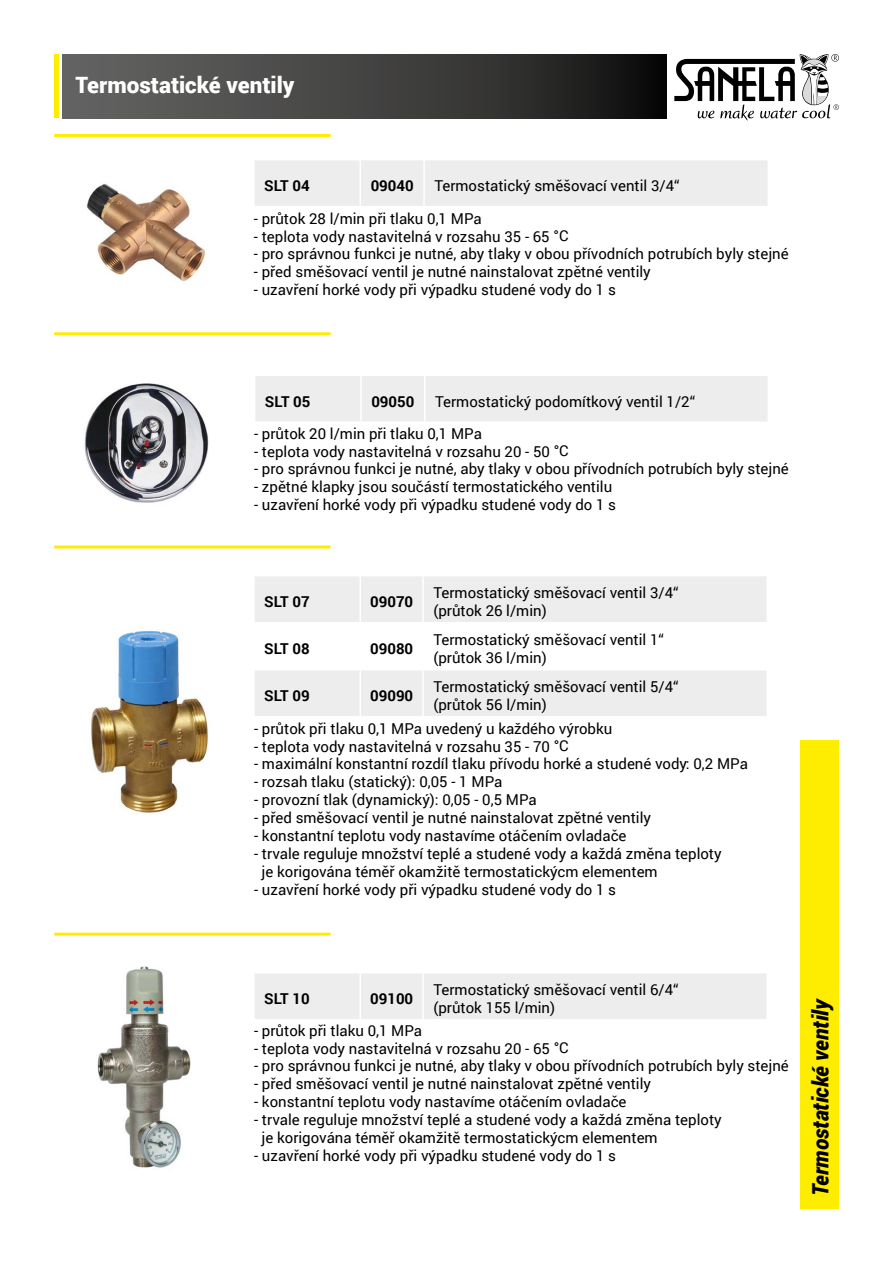
<style>
.page{position:relative;width:893px;height:1263px;background:#fff}
.page>*{position:absolute;margin:0;border:0;box-sizing:border-box;transform-origin:0 0}
.t1{font:900 22.5px "Roboto";color:#fff}
.t2{font:italic 900 22.5px "Roboto";letter-spacing:-.005em;color:#000;scale:.95 1}
.t3{font:15px/18px "Roboto";color:#000}
.t4{font:700 15px "Roboto";color:#000}
</style>
<div class="page">
<div style="left:255px;top:160px;width:513px;height:46px;background:#ededed"></div>
<hr style="left:360px;top:160px;width:1px;height:46px;background:#fff">
<hr style="left:423px;top:160px;width:2px;height:46px;background:#fff">
<div style="left:255px;top:376px;width:513px;height:45px;background:#ededed"></div>
<hr style="left:360px;top:376px;width:2px;height:45px;background:#fff">
<hr style="left:424px;top:376px;width:1px;height:45px;background:#fff">
<div style="left:255px;top:576px;width:512px;height:140px;background:#ededed"></div>
<svg style="left:255px;top:623px;width:512px;height:46px"></svg>
<hr style="left:360px;top:576px;width:1px;height:46px;background:#fff">
<hr style="left:422px;top:576px;width:2px;height:46px;background:#fff">
<hr style="left:253px;top:622px;width:107px;height:1px;background:#fff">
<hr style="left:360px;top:622px;width:63px;height:1px;background:#fff">
<hr style="left:360px;top:623px;width:1px;height:46px;background:#fff">
<hr style="left:423px;top:622px;width:345px;height:1px;background:#fff">
<hr style="left:422px;top:623px;width:2px;height:46px;background:#fff">
<hr style="left:253px;top:669px;width:107px;height:1px;background:#fff">
<hr style="left:360px;top:669px;width:63px;height:1px;background:#fff">
<hr style="left:360px;top:670px;width:1px;height:46px;background:#fff">
<hr style="left:423px;top:669px;width:345px;height:1px;background:#fff">
<hr style="left:422px;top:670px;width:2px;height:46px;background:#fff">
<hr style="left:54px;top:545px;width:277px;height:3px;background:#ffed00">
<hr style="left:54px;top:332px;width:277px;height:3px;background:#ffed00">
<div style="left:63px;top:54px;width:603px;height:64px;background:linear-gradient(to right,#6a6a69,#151515)"></div>
<hr style="left:54px;top:54px;width:4px;height:64px;background:#ffed00">
<div style="left:800px;top:740px;width:39px;height:469px;background:#ffed00"></div>
<hr style="left:54px;top:134px;width:277px;height:3px;background:#ffed00">
<img style="left:86px;top:184px;width:120px;height:98px">
<img style="left:84px;top:383px;width:125px;height:120px">
<img style="left:89px;top:629px;width:119px;height:184px">
<div style="left:255px;top:974px;width:512px;height:45px;background:#ededed"></div>
<hr style="left:360px;top:973px;width:1px;height:46px;background:#fff">
<hr style="left:422px;top:973px;width:2px;height:46px;background:#fff">
<img style="left:97px;top:966px;width:94px;height:202px">
<hr style="left:54px;top:933px;width:277px;height:3px;background:#ffed00">
<svg style="left:674px;top:54px;width:165px;height:67px"></svg>
<h1 class="t1" style="left:75px;top:69px;width:220px">Termostatické ventily</h1>
<p class="t4" style="left:264px;top:175px;width:47px">SLT 04</p>
<p class="t4" style="left:371px;top:175px;width:45px">09040</p>
<p class="t3" style="left:434px;top:176px;width:247px">Termostatický směšovací ventil 3/4“</p>
<p class="t3" style="left:254px;top:209px;width:229px">- průtok 28 l/min při tlaku 0,1 MPa</p>
<p class="t3" style="left:254px;top:227px;width:316px">- teplota vody nastavitelná v rozsahu 35 - 65 °C</p>
<p class="t3" style="left:254px;top:244px;width:536px">- pro správnou funkci je nutné, aby tlaky v obou přívodních potrubích byly stejné</p>
<p class="t3" style="left:254px;top:262px;width:398px">- před směšovací ventil je nutné nainstalovat zpětné ventily</p>
<p class="t3" style="left:254px;top:280px;width:363px">- uzavření horké vody při výpadku studené vody do 1 s</p>
<p class="t4" style="left:265px;top:391px;width:47px">SLT 05</p>
<p class="t4" style="left:371px;top:391px;width:45px">09050</p>
<p class="t3" style="left:435px;top:392px;width:262px">Termostatický podomítkový ventil 1/2“</p>
<p class="t3" style="left:254px;top:424px;width:229px">- průtok 20 l/min při tlaku 0,1 MPa</p>
<p class="t3" style="left:254px;top:442px;width:316px">- teplota vody nastavitelná v rozsahu 20 - 50 °C</p>
<p class="t3" style="left:254px;top:459px;width:536px">- pro správnou funkci je nutné, aby tlaky v obou přívodních potrubích byly stejné</p>
<p class="t3" style="left:254px;top:477px;width:360px">- zpětné klapky jsou součástí termostatického ventilu</p>
<p class="t3" style="left:254px;top:495px;width:363px">- uzavření horké vody při výpadku studené vody do 1 s</p>
<p class="t4" style="left:264px;top:591px;width:47px">SLT 07</p>
<p class="t4" style="left:370px;top:591px;width:45px">09070</p>
<p class="t3" style="left:433px;top:583px;width:247px">Termostatický směšovací ventil 3/4“ (průtok 26 l/min)</p>
<p class="t4" style="left:264px;top:638px;width:47px">SLT 08</p>
<p class="t4" style="left:370px;top:638px;width:45px">09080</p>
<p class="t3" style="left:433px;top:630px;width:232px">Termostatický směšovací ventil 1“ (průtok 36 l/min)</p>
<p class="t4" style="left:264px;top:685px;width:47px">SLT 09</p>
<p class="t4" style="left:370px;top:685px;width:45px">09090</p>
<p class="t3" style="left:433px;top:677px;width:247px">Termostatický směšovací ventil 5/4“ (průtok 56 l/min)</p>
<p class="t3" style="left:254px;top:719px;width:360px">- průtok při tlaku 0,1 MPa uvedený u každého výrobku</p>
<p class="t3" style="left:254px;top:737px;width:316px">- teplota vody nastavitelná v rozsahu 35 - 70 °C</p>
<p class="t3" style="left:254px;top:754px;width:495px">- maximální konstantní rozdíl tlaku přívodu horké a studené vody: 0,2 MPa</p>
<p class="t3" style="left:254px;top:772px;width:250px">- rozsah tlaku (statický): 0,05 - 1 MPa</p>
<p class="t3" style="left:254px;top:790px;width:284px">- provozní tlak (dynamický): 0,05 - 0,5 MPa</p>
<p class="t3" style="left:254px;top:808px;width:398px">- před směšovací ventil je nutné nainstalovat zpětné ventily</p>
<p class="t3" style="left:254px;top:826px;width:374px">- konstantní teplotu vody nastavíme otáčením ovladače</p>
<p class="t3" style="left:262px;top:844px;width:462px;text-indent:-7px">- trvale reguluje množství teplé a studené vody a každá změna teploty je korigována téměř okamžitě termostatickýcm elementem</p>
<p class="t3" style="left:254px;top:880px;width:363px">- uzavření horké vody při výpadku studené vody do 1 s</p>
<p class="t4" style="left:264px;top:988px;width:47px">SLT 10</p>
<p class="t4" style="left:370px;top:988px;width:45px">09100</p>
<p class="t3" style="left:433px;top:980px;width:247px">Termostatický směšovací ventil 6/4“ (průtok 155 l/min)</p>
<p class="t3" style="left:254px;top:1021px;width:170px">- průtok při tlaku 0,1 MPa</p>
<p class="t3" style="left:254px;top:1039px;width:316px">- teplota vody nastavitelná v rozsahu 20 - 65 °C</p>
<p class="t3" style="left:254px;top:1056px;width:536px">- pro správnou funkci je nutné, aby tlaky v obou přívodních potrubích byly stejné</p>
<p class="t3" style="left:254px;top:1074px;width:398px">- před směšovací ventil je nutné nainstalovat zpětné ventily</p>
<p class="t3" style="left:254px;top:1092px;width:374px">- konstantní teplotu vody nastavíme otáčením ovladače</p>
<p class="t3" style="left:262px;top:1110px;width:462px;text-indent:-7px">- trvale reguluje množství teplé a studené vody a každá změna teploty je korigována téměř okamžitě termostatickýcm elementem</p>
<p class="t3" style="left:254px;top:1146px;width:363px">- uzavření horké vody při výpadku studené vody do 1 s</p>
<h1 class="t2" style="left:804px;top:1196px;width:211px;rotate:-90deg">Termostatické ventily</h1>
</div>
